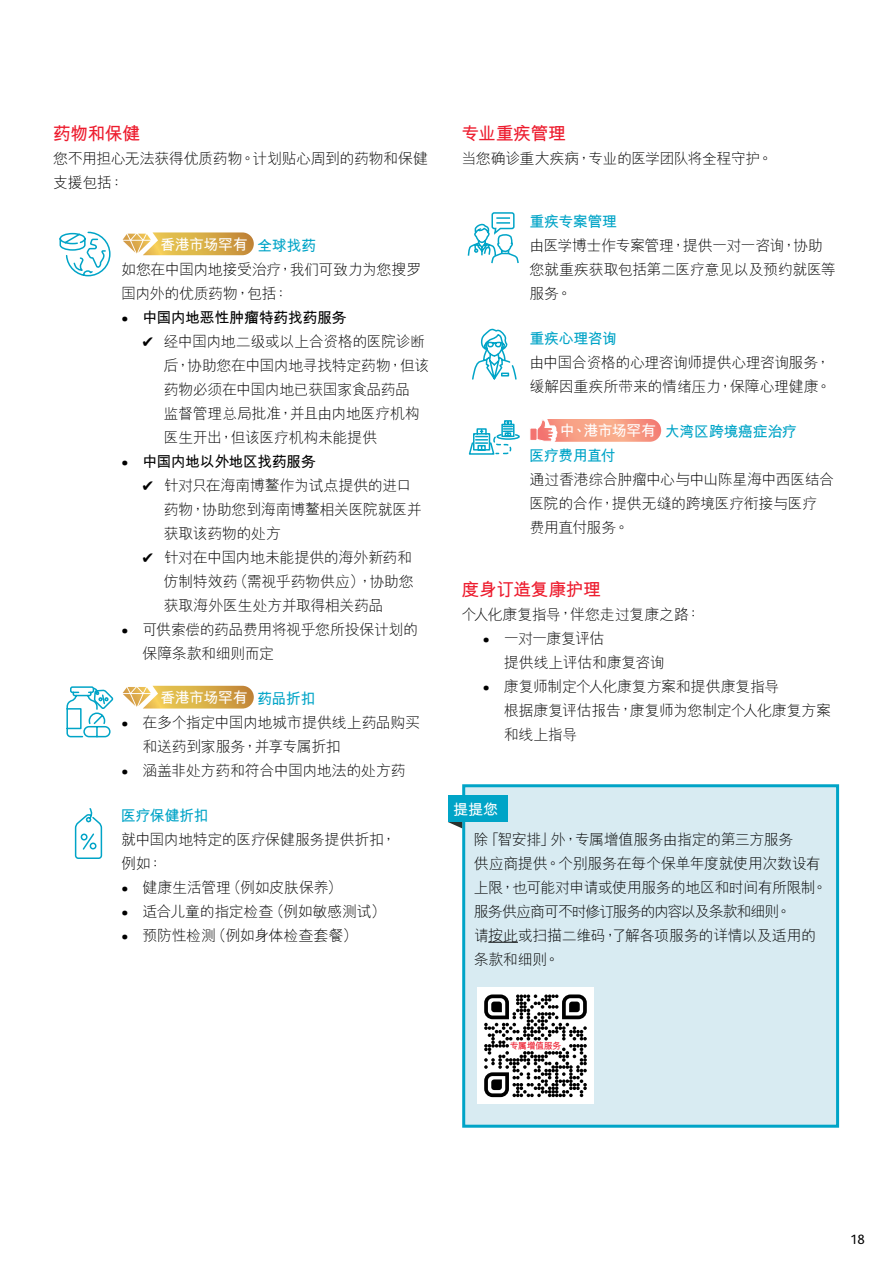
<style>
.page{position:relative;width:893px;height:1263px;background:#fff}
.page>*{position:absolute;margin:0;border:0;box-sizing:border-box;transform-origin:0 0}
.t1{font:700 18px "M Hei PRC";letter-spacing:-.03em;color:#ed1c2e}
.t2{font:300 15px/24px "M Hei PRC";letter-spacing:-.03em;color:#000}
.t3{font:700 15px "M Hei PRC";letter-spacing:-.035em;color:#000}
.t4{font:700 15px/24px "M Hei PRC";letter-spacing:-.035em;color:#00a4c7}
.t5{font:700 15px "M Hei PRC";letter-spacing:-.04em;color:#fff}
.t6{font:13.5px "FS Albert Pro";color:#000}
.t7{font:700 9px "M Hei PRC";letter-spacing:-.05em;color:#ed1c2e}
.s1{font-family:"M Hei HKS"}
.s2{font-weight:700;color:#fff}
.s3{font-weight:700;color:#00a4c7}
.s4{font-family:"FS Albert Pro";font-weight:300}
.s5{font-family:"Menlo";font-weight:400;font-size:18px}
.s6{font-family:"FS Albert Pro"}
.s7{color:#00a4c7}
.s8{color:#fff}
.s9{font-family:"M Hei HKS";color:#fff}
</style>
<div class="page">
<svg style="left:530px;top:419px;width:131px;height:23px;background:#f7a591"></svg>
<div style="left:464px;top:786px;width:374px;height:340px;background:#d8ebf2"></div>
<hr style="left:488px;top:942px;width:30px;height:1px;background:#000">
<div style="left:462px;top:784px;width:377px;height:344px;border:3px solid #00a4c7"></div>
<svg style="left:448px;top:822px;width:14px;height:6px"></svg>
<div style="left:448px;top:796px;width:60px;height:26px;background:#00a4c7"></div>
<svg style="left:122px;top:232px;width:132px;height:23px;background:#dfba67"></svg>
<svg style="left:122px;top:686px;width:132px;height:22px;background:#dfb963"></svg>
<svg style="left:59px;top:231px;width:52px;height:46px"></svg>
<svg style="left:472px;top:328px;width:45px;height:52px"></svg>
<svg style="left:467px;top:212px;width:52px;height:52px"></svg>
<svg style="left:66px;top:686px;width:48px;height:52px"></svg>
<svg style="left:74px;top:808px;width:29px;height:51px"></svg>
<svg style="left:468px;top:420px;width:52px;height:35px"></svg>
<div style="left:477px;top:987px;width:117px;height:117px;background:#fff"></div>
<svg style="left:484px;top:994px;width:103px;height:103px"></svg>
<p class="t1" style="left:53px;top:124px;width:89px">药物和保健</p>
<p class="t2" style="left:53px;top:147px;width:376px">您不用担心无法获得优质药物<span class="s1">。</span>计划贴心周到的药物和保健支援包括<span class="s1">：</span></p>
<p class="t2" style="left:121px;top:232px;width:301px;line-height:24.5px;text-indent:39px"><span class="s2">香港市场罕有</span> <span class="s3">全球找药<br></span>如您在中国内地接受治疗<span class="s1">，</span>我们可致力为您搜罗国内外的优质药物<span class="s1">，</span>包括<span class="s1">：</span></p>
<p class="t3" style="left:121px;top:309px;width:227px"><span class="s4">•</span> 中国内地恶性肿瘤特药找药服务</p>
<p class="t2" style="left:164px;top:330px;width:267px;text-indent:-21px"><span class="s5">✔</span> 经中国内地二级或以上合资格的医院诊断后<span class="s1">，</span>协助您在中国内地寻找特定药物<span class="s1">，</span>但该药物必须在中国内地已获国家食品药品<br>监督管理总局批准<span class="s1">，</span>并且由内地医疗机构医生开出<span class="s1">，</span>但该医疗机构未能提供</p>
<p class="t3" style="left:121px;top:453px;width:196px"><span class="s4">•</span> 中国内地以外地区找药服务</p>
<p class="t2" style="left:164px;top:474px;width:260px;text-indent:-21px"><span class="s5">✔</span> 针对只在海南博鳌作为试点提供的进口药物<span class="s1">，</span>协助您到海南博鳌相关医院就医并获取该药物的处方</p>
<p class="t2" style="left:164px;top:546px;width:252px;text-align:justify;text-indent:-21px"><span class="s5">✔</span> 针对在中国内地未能提供的海外新药和仿制特效药<span class="s1">（</span>需视乎药物供应<span class="s1">），</span>协助您获取海外医生处方并取得相关药品</p>
<p class="t2" style="left:142px;top:618px;width:277px;text-indent:-21px"><span class="s6">•</span> 可供索偿的药品费用将视乎您所投保计划的保障条款和细则而定</p>
<p class="t5" style="left:160px;top:689px;width:156px">香港市场罕有 <span class="s7">药品折扣</span></p>
<p class="t2" style="left:142px;top:711px;width:279px;text-indent:-21px"><span class="s6">•</span> 在多个指定中国内地城市提供线上药品购买和送药到家服务<span class="s1">，</span>并享专属折扣</p>
<p class="t2" style="left:121px;top:759px;width:301px"><span class="s6">•</span> 涵盖非处方药和符合中国内地法的处方药藥</p>
<p class="t2" style="left:121px;top:804px;width:276px"><span class="s3">医疗保健折扣<br></span>就中国内地特定的医疗保健服务提供折扣<span class="s1">，</span>例如<span class="s1">：</span></p>
<p class="t2" style="left:121px;top:876px;width:223px"><span class="s6">•</span> 健康生活管理<span class="s1">（</span>例如皮肤保养<span class="s1">）</span></p>
<p class="t2" style="left:121px;top:900px;width:266px"><span class="s6">•</span> 适合儿童的指定检查<span class="s1">（</span>例如敏感测试<span class="s1">）</span></p>
<p class="t2" style="left:121px;top:924px;width:238px"><span class="s6">•</span> 预防性检测<span class="s1">（</span>例如身体检查套餐<span class="s1">）</span></p>
<p class="t1" style="left:461px;top:124px;width:106px">专业重疾管理</p>
<p class="t2" style="left:461px;top:147px;width:313px">当您确诊重大疾病<span class="s1">，</span>专业的医学团队将全程守护<span class="s1">。</span></p>
<p class="t2" style="left:529px;top:210px;width:308px"><span class="s3">重疾专案管理<br></span>由医学博士作专案管理<span class="s1">，</span>提供一对一咨询<span class="s1">，</span>协助您就重疾获取包括第二医疗意见以及预约就医等服务<span class="s1">。</span></p>
<p class="t2" style="left:529px;top:327px;width:303px"><span class="s3">重疾心理咨询<br></span>由中国合资格的心理咨询师提供心理咨询服务<span class="s1">，</span>缓解因重疾所带来的情绪压力<span class="s1">，</span>保障心理健康<span class="s1">。</span></p>
<p class="t4" style="left:529px;top:420px;width:269px;text-indent:30px"><span class="s8">中</span><span class="s9">、</span><span class="s8">港市场罕有</span>大湾区跨境癌症治疗医疗费用直付</p>
<p class="t2" style="left:529px;top:468px;width:307px">通过香港综合肿瘤中心与中山陈星海中西医结合医院的合作<span class="s1">，</span>提供无缝的跨境医疗衔接与医疗费用直付服务<span class="s1">。</span></p>
<p class="t1" style="left:461px;top:579px;width:141px">度身订造复康护理</p>
<p class="t2" style="left:461px;top:602px;width:241px">个人化康复指导<span class="s1">，</span>伴您走过复康之路<span class="s1">：</span></p>
<p class="t2" style="left:504px;top:626px;width:162px;text-indent:-21px"><span class="s6">•</span> 一对一康复评估<br>提供线上评估和康复咨询</p>
<p class="t2" style="left:504px;top:674px;width:329px;text-indent:-21px"><span class="s6">•</span> 康复师制定个人化康复方案和提供康复指导<br>根据康复评估报告<span class="s1">，</span>康复师为您制定个人化康复方案和线上指导</p>
<p class="t5" style="left:453px;top:801px;width:47px">提提您</p>
<p class="t2" style="left:474px;top:827px;width:355px">除<span class="s1">「</span>智安排<span class="s1">」</span>外<span class="s1">，</span>专属增值服务由指定的第三方服务<br>供应商提供<span class="s1">。</span>个别服务在每个保单年度就使用次数设有上限<span class="s1">，</span>也可能对申请或使用服务的地区和时间有所限制<span class="s1">。</span>服务供应商可不时修订服务的内容以及条款和细则<span class="s1">。<br></span>请按此或扫描二维码<span class="s1">，</span>了解各项服务的详情以及适用的条款和细则<span class="s1">。</span></p>
<p class="t7" style="left:510px;top:1041px;width:53px">专属增值服务</p>
<p class="t6" style="left:850px;top:1229px;width:16px">18</p>
</div>
